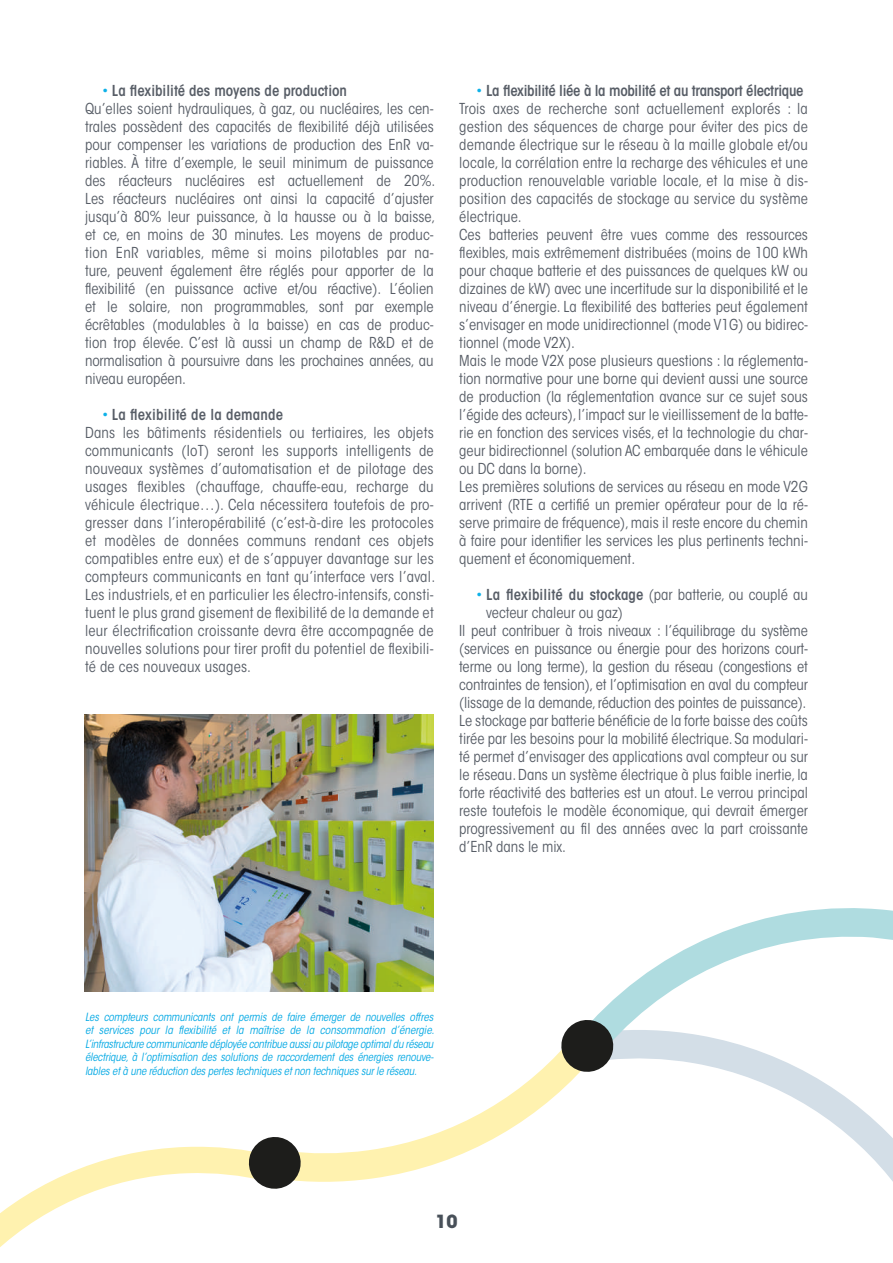
<style>
.page{position:relative;width:893px;height:1263px;background:#fff}
.page>*{position:absolute;margin:0;border:0;box-sizing:border-box;transform-origin:0 0}
.t1{font:700 18px "Avant Garde";color:#485059}
.t2{font:condensed 15px/18px "ITC Avant Garde Std";color:#575d66}
.t3{font:600 condensed 15px "ITC Avant Garde Std";letter-spacing:.01em;color:#575d66}
.t4{font:italic condensed 11.25px/13.5px "ITC Avant Garde Std";letter-spacing:-.01em;color:#00a8e4;text-align:justify}
.s1{color:#0eb1e8}
.s2{font-weight:600}
.s3{font-weight:400;color:#0eb1e8}
.s4{font-weight:400}
</style>
<div class="page">
<svg style="left:688px;top:1062px;width:205px;height:120px"></svg>
<svg style="left:596px;top:908px;width:297px;height:154px"></svg>
<svg style="left:304px;top:1053px;width:274px;height:129px"></svg>
<svg style="left:0;top:1137px;width:304px;height:110px"></svg>
<svg style="left:559px;top:1017px;width:57px;height:57px"></svg>
<img style="left:85px;top:715px;width:349px;height:276px">
<p class="t2" style="left:85px;top:82px;width:352px;text-indent:17px"><span class="s1">•</span> <span class="s2">La flexibilité des moyens de production<br></span>Qu’elles soient hydrauliques, à gaz, ou nucléaires, les cen&shy;trales possèdent des capacités de flexibilité déjà utilisées pour compenser les variations de production des EnR va&shy;riables. À titre d’exemple, le seuil minimum de puissance des réacteurs nucléaires est actuellement de 20%.<br>Les réacteurs nucléaires ont ainsi la capacité d’ajuster jusqu’à 80% leur puissance, à la hausse ou à la baisse, et ce, en moins de 30 minutes. Les moyens de produc&shy;tion EnR variables, même si moins pilotables par na&shy;ture, peuvent également être réglés pour apporter de la flexibilité (en puissance active et/ou réactive). L’éolien et le solaire, non programmables, sont par exemple écrêtables (modulables à la baisse) en cas de produc&shy;tion trop élevée. C’est là aussi un champ de R&amp;D et de normalisation à poursuivre dans les prochaines années, au niveau européen.</p>
<p class="t2" style="left:85px;top:406px;width:352px;text-indent:17px"><span class="s1">•</span> <span class="s2">La flexibilité de la demande<br></span>Dans les bâtiments résidentiels ou tertiaires, les objets communicants (IoT) seront les supports intelligents de nouveaux systèmes d’automatisation et de pilotage des usages flexibles (chauffage, chauffe-eau, recharge du véhicule électrique…). Cela nécessitera toutefois de pro&shy;gresser dans l’interopérabilité (c’est-à-dire les protocoles et modèles de données communs rendant ces objets compatibles entre eux) et de s’appuyer davantage sur les compteurs communicants en tant qu’interface vers l’aval.<br>Les industriels, et en particulier les électro-intensifs, consti&shy;tuent le plus grand gisement de flexibilité de la demande et leur électrification croissante devra être accompagnée de nouvelles solutions pour tirer profit du potentiel de flexibili&shy;té de ces nouveaux usages.</p>
<p class="t2" style="left:459px;top:82px;width:350px;text-indent:17px"><span class="s1">•</span> <span class="s2">La flexibilité liée à la mobilité et au transport électrique </span>Trois axes de recherche sont actuellement explorés : la gestion des séquences de charge pour éviter des pics de demande électrique sur le réseau à la maille globale et/ou locale, la corrélation entre la recharge des véhicules et une production renouvelable variable locale, et la mise à dis&shy;position des capacités de stockage au service du système électrique.<br>Ces batteries peuvent être vues comme des ressources flexibles, mais extrêmement distribuées (moins de 100 kWh pour chaque batterie et des puissances de quelques kW ou dizaines de kW) avec une incertitude sur la disponibilité et le niveau d’énergie. La flexibilité des batteries peut également s’envisager en mode unidirectionnel (mode V1G) ou bidirec&shy;tionnel (mode V2X).<br>Mais le mode V2X pose plusieurs questions : la réglementa&shy;tion normative pour une borne qui devient aussi une source de production (la réglementation avance sur ce sujet sous l’égide des acteurs), l’impact sur le vieillissement de la batte&shy;rie en fonction des services visés, et la technologie du char&shy;geur bidirectionnel (solution AC embarquée dans le véhicule ou DC dans la borne).<br>Les premières solutions de services au réseau en mode V2G arrivent (RTE a certifié un premier opérateur pour de la ré&shy;serve primaire de fréquence), mais il reste encore du chemin à faire pour identifier les services les plus pertinents techni&shy;quement et économiquement.</p>
<p class="t3" style="left:476px;top:585px;width:333px"><span class="s3">•</span> La flexibilité du stockage <span class="s4">(par batterie, ou couplé au</span></p>
<p class="t2" style="left:486px;top:604px;width:138px">vecteur chaleur ou gaz)</p>
<p class="t2" style="left:459px;top:622px;width:350px">Il peut contribuer à trois niveaux : l’équilibrage du système</p>
<p class="t2" style="left:459px;top:640px;width:350px">(services en puissance ou énergie pour des horizons court-</p>
<p class="t2" style="left:459px;top:658px;width:350px">terme ou long terme), la gestion du réseau (congestions et</p>
<p class="t2" style="left:459px;top:676px;width:350px">contraintes de tension), et l’optimisation en aval du compteur</p>
<p class="t2" style="left:459px;top:694px;width:349px">(lissage de la demande, réduction des pointes de puissance).</p>
<p class="t2" style="left:459px;top:712px;width:350px">Le stockage par batterie bénéficie de la forte baisse des coûts</p>
<p class="t2" style="left:459px;top:730px;width:350px">tirée par les besoins pour la mobilité électrique. Sa modulari-</p>
<p class="t2" style="left:459px;top:748px;width:350px">té permet d’envisager des applications aval compteur ou sur</p>
<p class="t2" style="left:459px;top:766px;width:350px">le réseau. Dans un système électrique à plus faible inertie, la</p>
<p class="t2" style="left:459px;top:784px;width:350px">forte réactivité des batteries est un atout. Le verrou principal</p>
<p class="t2" style="left:459px;top:802px;width:350px">reste toutefois le modèle économique, qui devrait émerger</p>
<p class="t2" style="left:459px;top:820px;width:350px">progressivement au fil des années avec la part croissante</p>
<p class="t2" style="left:459px;top:838px;width:108px">d’EnR dans le mix.</p>
<p class="t4" style="left:85px;top:1010px;width:351px">Les compteurs communicants ont permis de faire émerger de nouvelles offres et services pour la flexibilité et la maîtrise de la consommation d’énergie.<br>L’infrastructure communicante déployée contribue aussi au pilotage optimal du réseau électrique, à l’optimisation des solutions de raccordement des énergies renouve&shy;lables et à une réduction des pertes techniques et non techniques sur le réseau.</p>
<p class="t1" style="left:435px;top:1209px;width:24px">10</p>
</div>
